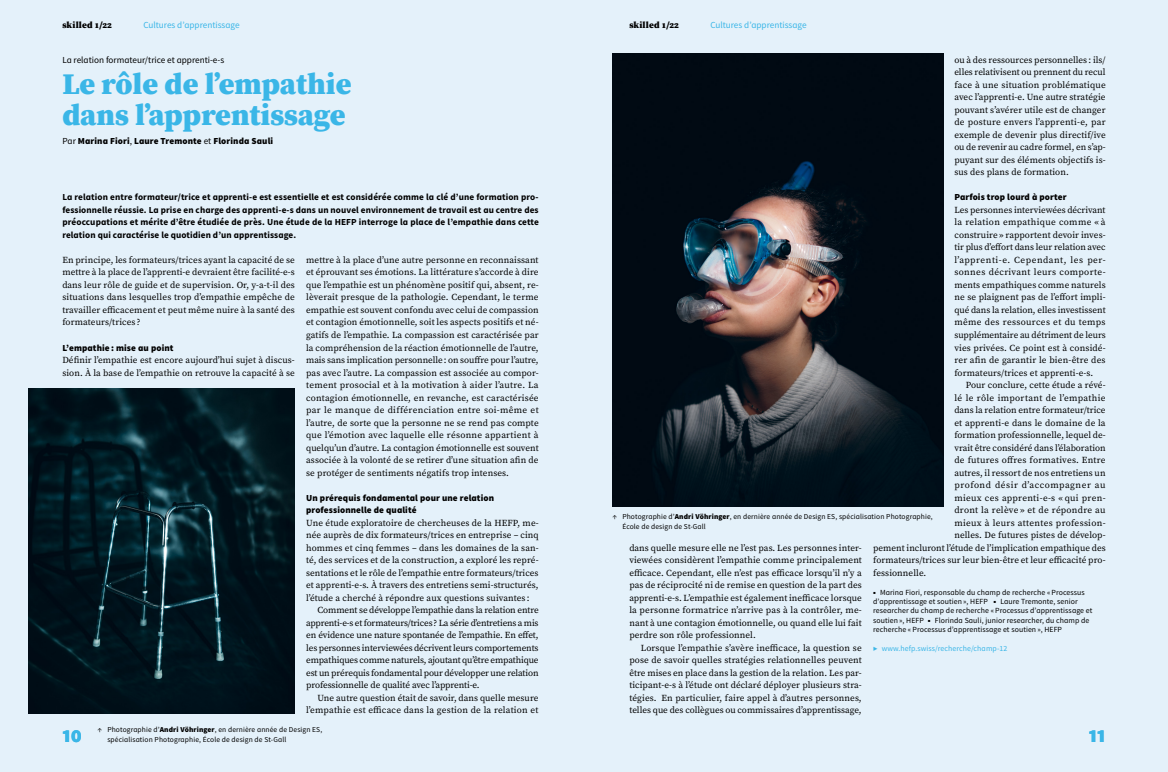
<style>
.page{position:relative;width:1168px;height:772px;background:#fff}
.page>*{position:absolute;margin:0;border:0;box-sizing:border-box;transform-origin:0 0}
.H1-Titel-Artikel{font:900 30px/31.2px "Source Serif Pro";color:#3ab6e7}
.t1{font:900 20px "Source Sans Pro";color:#3ab6e7}
.P-Lauftext-ohne-Einz{font:9.2px/12.5px "Source Serif Pro";letter-spacing:.01em;color:#000;text-align:justify}
.P-Lauftext{font:9.2px/12.5px "Source Serif Pro";letter-spacing:.005em;color:#000;text-align:justify}
.P-Lead{font:700 9.2px/12.5px "Source Sans Pro";letter-spacing:.01em;color:#000;text-align:justify}
.P-Zwischentitel{font:900 9.2px/12.5px "Source Sans Pro";letter-spacing:.01em;color:#000}
.P-Lauftext-2{font:9.2px "Source Serif Pro";letter-spacing:.025em;color:#000}
.P-Lauftext-3{font:9.2px "Source Serif Pro";letter-spacing:.03em;color:#000}
.t2{font:9.2px "Source Sans Pro";color:#3ab6e7}
.P-Autor{font:900 9.2px "Source Sans Pro";letter-spacing:.01em;color:#000}
.H2-Kolumnentitel{font:9.2px "Source Sans Pro";color:#000}
.P-Lauftext-4{font:9.2px "Source Serif Pro";letter-spacing:.04em;color:#000}
.P-Lauftext-5{font:9.2px "Source Serif Pro";letter-spacing:.055em;color:#000}
.t3{font:900 9.2px "Source Serif Pro";letter-spacing:.02em;color:#000}
.P-Infos-nach-Text{font:7.8px/9.4px "Source Sans Pro";letter-spacing:.01em;color:#000}
.P-www-Links-nach-Tex{font:7.8px "Source Sans Pro";letter-spacing:.01em;color:#3ab6e7}
.t4{font:7.5px/9.4px "Source Sans Pro";letter-spacing:.015em;color:#000}
.s1{font-weight:400}
.s2{font-weight:900}
</style>
<div class="page">
<div style="left:0;top:0;width:1168px;height:771px;background:#e4f1fa"></div>
<img style="left:612px;top:53px;width:331px;height:453px">
<img style="left:28px;top:388px;width:267px;height:325px">
<p class="t3" style="left:62px;top:19px;width:51px">skilled 1/22</p>
<p class="t2" style="left:143px;top:19px;width:98px">Cultures dʼapprentissage</p>
<p class="t3" style="left:629px;top:19px;width:51px">skilled 1/22</p>
<p class="t2" style="left:710px;top:19px;width:98px">Cultures dʼapprentissage</p>
<h2 class="H2-Kolumnentitel" style="left:62px;top:54px;width:163px">La relation formateur/trice et apprenti-e-s</h2>
<h1 class="H1-Titel-Artikel" style="left:62px;top:67px;width:291px">Le rôle de l’empathie dans l’apprentissage</h1>
<p class="P-Autor" style="left:62px;top:135px;width:212px"><span class="s1">Par</span> Marina Fiori<span class="s1">,</span> Laure Tremonte <span class="s1">et</span> Florinda Sauli</p>
<p class="P-Lauftext" style="left:954px;top:53px;width:153px">ou à des ressources personnelles : ils/ elles relativisent ou prennent du recul face à une situation problématique avec l’apprenti-e. Une autre stratégie pouvant s’avérer utile est de changer de posture envers l’apprenti-e, par exemple de devenir plus directif/ive ou de revenir au cadre formel, en s’ap&shy;puyant sur des éléments objectifs is&shy;sus des plans de formation.</p>
<p class="P-Zwischentitel" style="left:954px;top:191px;width:114px">Parfois trop lourd à porter</p>
<p class="P-Lauftext-ohne-Einz" style="left:954px;top:203px;width:153px">Les personnes interviewées décrivant la relation empathique comme « à construire » rapportent devoir inves&shy;tir plus d’effort dans leur relation avec l’apprenti-e. Cependant, les per&shy;sonnes décrivant leurs comporte&shy;ments empathiques comme naturels ne se plaignent pas de l’effort impli&shy;qué dans la relation, elles investissent même des ressources et du temps supplémentaire au détriment de leurs vies privées. Ce point est à considé&shy;rer afin de garantir le bien-être des formateurs/trices et apprenti-e-s.</p>
<p class="P-Lauftext" style="left:966px;top:378px;width:141px">Pour conclure, cette étude a révé-</p>
<p class="P-Lauftext-4" style="left:954px;top:391px;width:153px">lé le rôle important de l’empathie</p>
<p class="P-Lauftext" style="left:954px;top:403px;width:153px">dans la relation entre formateur/trice</p>
<p class="P-Lauftext" style="left:954px;top:416px;width:153px">et apprenti-e dans le domaine de la</p>
<p class="P-Lauftext" style="left:954px;top:428px;width:153px">formation professionnelle, lequel de-</p>
<p class="P-Lauftext" style="left:954px;top:441px;width:153px">vrait être considéré dans l’élaboration</p>
<p class="P-Lauftext-2" style="left:954px;top:453px;width:153px">de futures offres formatives. Entre</p>
<p class="P-Lauftext" style="left:954px;top:466px;width:153px">autres, il ressort de nos entretiens un</p>
<p class="P-Lauftext-5" style="left:954px;top:478px;width:153px">profond désir d’accompagner au</p>
<p class="P-Lauftext-3" style="left:954px;top:491px;width:153px">mieux ces apprenti-e-s « qui pren-</p>
<p class="P-Lauftext-2" style="left:954px;top:503px;width:153px">dront la relève » et de répondre au</p>
<p class="P-Lauftext-3" style="left:954px;top:516px;width:153px">mieux à leurs attentes profession-</p>
<p class="P-Lauftext" style="left:954px;top:528px;width:153px">nelles. De futures pistes de dévelop-</p>
<p class="P-Lauftext" style="left:873px;top:541px;width:234px">pement incluront l’étude de l’implication empathique des</p>
<p class="P-Lauftext" style="left:873px;top:553px;width:234px">formateurs/trices sur leur bien-être et leur efficacité pro-</p>
<p class="P-Lauftext" style="left:873px;top:566px;width:55px">fessionnelle.</p>
<p class="P-Infos-nach-Text" style="left:873px;top:587px;width:221px"><span class="s2">■</span> Marina Fiori, responsable du champ de recherche « Processus d’apprentissage et soutien », HEFP <span class="s2">■</span> Laure Tremonte, senior researcher du champ de recherche « Processus d’apprentissage et soutien », HEFP <span class="s2">■</span> Florinda Sauli, junior researcher, du champ de recherche « Processus d’apprentissage et soutien », HEFP</p>
<p class="P-www-Links-nach-Tex" style="left:873px;top:643px;width:136px">▶ www.hefp.swiss/recherche/champ-12</p>
<p class="P-Lead" style="left:62px;top:191px;width:478px">La relation entre formateur/trice et apprenti-e est essentielle et est considérée comme la clé d’une formation pro&shy;fessionnelle réussie. La prise en charge des apprenti-e-s dans un nouvel environnement de travail est au centre des préoccupations et mérite d’être étudiée de près. Une étude de la HEFP interroge la place de l’empathie dans cette relation qui caractérise le quotidien d’un apprentissage.</p>
<p class="P-Lauftext-ohne-Einz" style="left:62px;top:253px;width:234px">En principe, les formateurs/trices ayant la capacité de se mettre à la place de l’apprenti-e devraient être facilité-e-s dans leur rôle de guide et de supervision. Or, y-a-t-il des situations dans lesquelles trop d’empathie empêche de travailler efficacement et peut même nuire à la santé des formateurs/trices ?</p>
<p class="P-Zwischentitel" style="left:62px;top:341px;width:113px">L’empathie : mise au point</p>
<p class="P-Lauftext-ohne-Einz" style="left:62px;top:353px;width:234px">Définir l’empathie est encore aujourd’hui sujet à discus&shy;sion. À la base de l’empathie on retrouve la capacité à se</p>
<p class="P-Lauftext-ohne-Einz" style="left:306px;top:253px;width:234px">mettre à la place d’une autre personne en reconnaissant et éprouvant ses émotions. La littérature s’accorde à dire que l’empathie est un phénomène positif qui, absent, re&shy;lèverait presque de la pathologie. Cependant, le terme empathie est souvent confondu avec celui de compassion et contagion émotionnelle, soit les aspects positifs et né&shy;gatifs de l’empathie. La compassion est caractérisée par la compréhension de la réaction émotionnelle de l’autre, mais sans implication personnelle: on souffre pour l’autre, pas avec l’autre. La compassion est associée au compor&shy;tement prosocial et à la motivation à aider l’autre. La contagion émotionnelle, en revanche, est caractérisée par le manque de différenciation entre soi-même et l’autre, de sorte que la personne ne se rend pas compte que l’émotion avec laquelle elle résonne appartient à quelqu’un d’autre. La contagion émotionnelle est souvent associée à la volonté de se retirer d’une situation afin de se protéger de sentiments négatifs trop intenses.</p>
<p class="P-Zwischentitel" style="left:306px;top:491px;width:189px">Un prérequis fondamental pour une relation professionnelle de qualité</p>
<p class="P-Lauftext-ohne-Einz" style="left:306px;top:516px;width:234px">Une étude exploratoire de chercheuses de la HEFP, me&shy;née auprès de dix formateurs/trices en entreprise – cinq hommes et cinq femmes – dans les domaines de la san&shy;té, des services et de la construction, a exploré les repré&shy;sentations et le rôle de l’empathie entre formateurs/trices et apprenti-e-s. À travers des entretiens semi-structurés, l’étude a cherché à répondre aux questions suivantes :</p>
<p class="P-Lauftext" style="left:306px;top:603px;width:234px;text-indent:11px">Comment se développe l’empathie dans la relation entre apprenti-e-s et formateurs/trices? La série d’entretiens a mis en évidence une nature spontanée de l’empathie. En effet, les personnes interviewées décrivent leurs comportements empathiques comme naturels, ajoutant qu’être empathique est un prérequis fondamental pour développer une relation professionnelle de qualité avec l’apprenti-e.</p>
<p class="P-Lauftext" style="left:306px;top:691px;width:234px;text-align:right">Une autre question était de savoir, dans quelle mesure l’empathie est efficace dans la gestion de la relation et</p>
<p class="t4" style="left:622px;top:512px;width:312px;text-indent:-10px">↑ Photographie d’<span class="s2">Andri Vöhringer</span>, en dernière année de Design ES, spécialisation Photographie,<br>École de design de St-Gall</p>
<p class="P-Lauftext" style="left:629px;top:541px;width:234px">dans quelle mesure elle ne l’est pas. Les personnes inter&shy;viewées considèrent l’empathie comme principalement efficace. Cependant, elle n’est pas efficace lorsqu’il n’y a pas de réciprocité ni de remise en question de la part des apprenti-e-s. L’empathie est également inefficace lorsque la personne formatrice n’arrive pas à la contrôler, me&shy;nant à une contagion émotionnelle, ou quand elle lui fait perdre son rôle professionnel.</p>
<p class="P-Lauftext" style="left:629px;top:641px;width:234px;text-indent:11px">Lorsque l’empathie s’avère inefficace, la question se pose de savoir quelles stratégies relationnelles peuvent être mises en place dans la gestion de la relation. Les par&shy;ticipant-e-s à l’étude ont déclaré déployer plusieurs stra&shy;tégies. En particulier, faire appel à d’autres personnes, telles que des collègues ou commissaires d’apprentissage,</p>
<p class="t4" style="left:107px;top:724px;width:216px;text-indent:-10px">↑ Photographie d’<span class="s2">Andri Vöhringer</span>, en dernière année de Design ES, spécialisation Photographie, École de design de St-Gall</p>
<h2 class="t1" style="left:62px;top:721px;width:21px">10</h2>
<h2 class="t1" style="left:1089px;top:721px;width:18px">11</h2>
</div>
